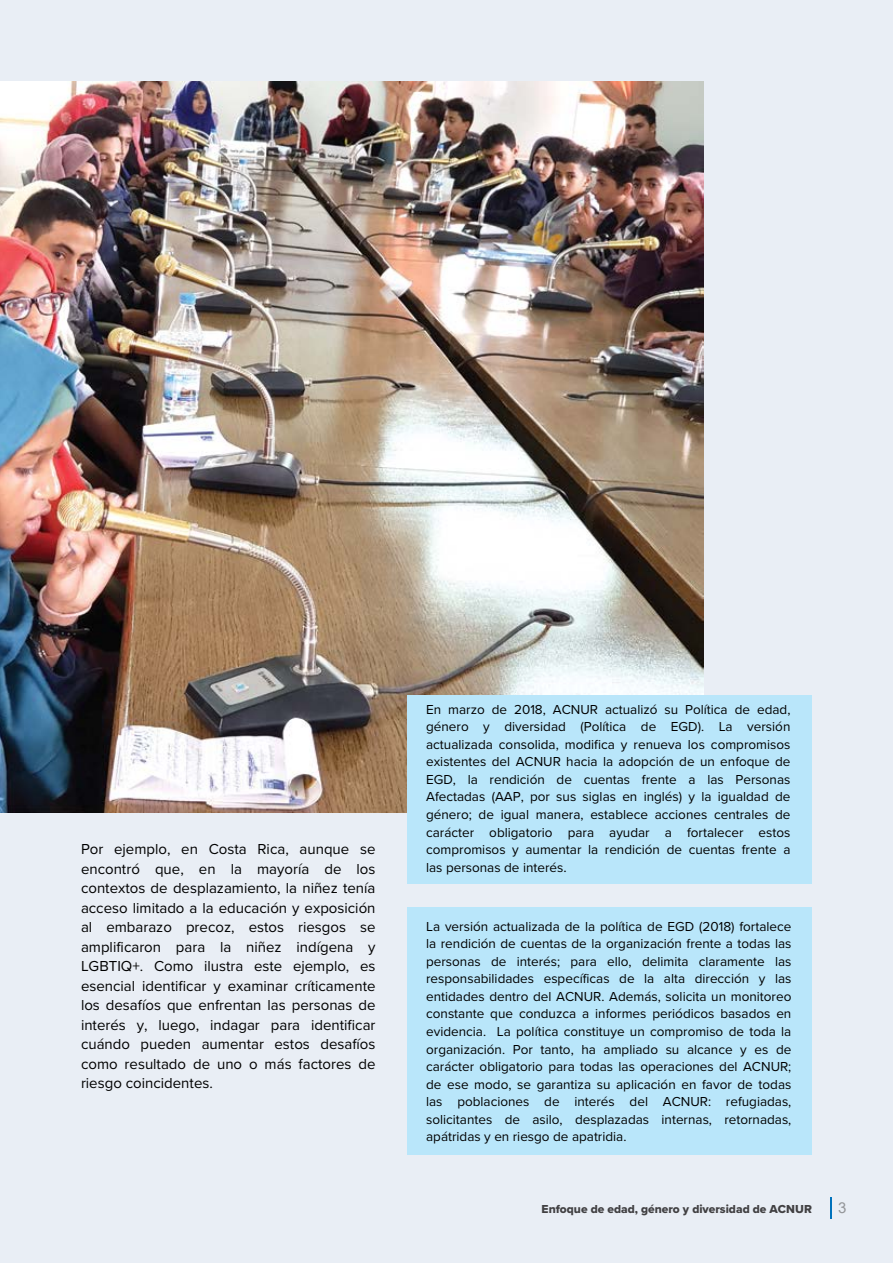
<style>
.page{position:relative;width:893px;height:1263px;background:#e9eef5}
.page>*{position:absolute;margin:0;border:0;box-sizing:border-box;transform-origin:0 0}
.t1{font:15px/19.5px "Proxima Nova";color:#000;text-align:justify}
.t2{font:15px "Arial";color:#939598}
.t3{font:13.5px/17.5px "Proxima Nova";color:#000;text-align:justify}
.t4{font:12px "Proxima Nova Extrabld";color:#414042}
.s1{font-size:14.25px}
</style>
<div class="page">
<svg style="left:830px;top:1197px;width:1px;height:21px"></svg>
<img style="left:0;top:81px;width:703px;height:731px">
<div style="left:407px;top:695px;width:405px;height:189px;background:#b9e6fa"></div>
<div style="left:407px;top:907px;width:405px;height:248px;background:#b9e6fa"></div>
<p class="t1" style="left:81px;top:838px;width:296px">Por ejemplo, en Costa Rica, aunque se encontró que, en la mayoría de los contextos de desplazamiento, la niñez tenía acceso limitado a la educación y exposición al embarazo precoz, estos riesgos se amplificaron para la niñez indígena y LGBTIQ+. Como ilustra este ejemplo, es esencial identificar y examinar críticamente los desafíos que enfrentan las personas de interés y, luego, indagar para identificar cuándo pueden aumentar estos desafíos como resultado de uno o más factores de riesgo coincidentes.</p>
<p class="t3" style="left:426px;top:700px;width:366px">En marzo de 2018, ACNUR actualizó su Política de edad, género y diversidad (Política de EGD). La versión actualizada consolida, modifica y renueva los compromisos existentes del ACNUR hacia la adopción de un enfoque de EGD, la rendición de cuentas frente a las Personas Afectadas (AAP, por sus siglas en inglés) y la igualdad de género; de igual manera, establece acciones centrales de carácter obligatorio para ayudar a fortalecer estos compromisos y aumentar la rendición de cuentas frente a las personas de interés<span class="s1">.</span></p>
<p class="t3" style="left:426px;top:917px;width:367px">La versión actualizada de la política de EGD (2018) fortalece la rendición de cuentas de la organización frente a todas las personas de interés; para ello, delimita claramente las responsabilidades específicas de la alta dirección y las entidades dentro del ACNUR. Además, solicita un monitoreo constante que conduzca a informes periódicos basados en evidencia. La política constituye un compromiso de toda la organización. Por tanto, ha ampliado su alcance y es de carácter obligatorio para todas las operaciones del ACNUR; de ese modo, se garantiza su aplicación en favor de todas las poblaciones de interés del ACNUR: refugiadas, solicitantes de asilo, desplazadas internas, retornadas, apátridas y en riesgo de apatridia.</p>
<p class="t4" style="left:542px;top:1200px;width:272px">Enfoque de edad, género y diversidad de ACNUR</p>
<p class="t2" style="left:838px;top:1197px;width:10px">3</p>
</div>
